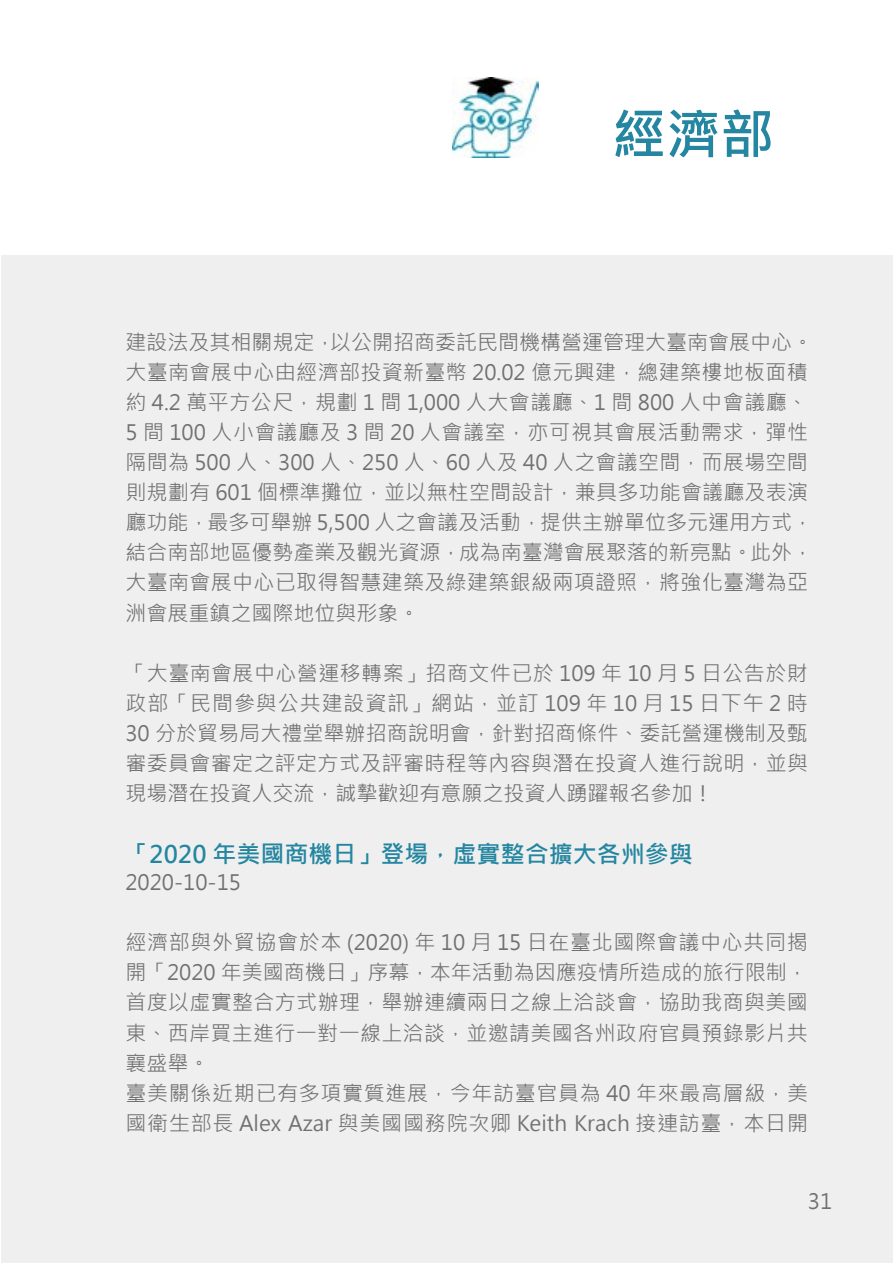
<style>
.page{position:relative;width:893px;height:1263px;background:#fff}
.page>*{position:absolute;margin:0;border:0;box-sizing:border-box;transform-origin:0 0}
.t1{font:700 54px "Microsoft Jheng Hei";color:#2486a0}
.t2{font:700 24px "Microsoft Jheng Hei";color:#2486a0}
.t3{font:21px/30px "Microsoft Jheng Hei";letter-spacing:.015em;color:#727171}
</style>
<div class="page">
<div style="left:2px;top:255px;width:891px;height:1008px;background:#efefef"></div>
<img style="left:452px;top:78px;width:87px;height:79px">
<h1 class="t1" style="left:612px;top:101px;width:163px">經濟部</h1>
<p class="t3" style="left:125px;top:328px;width:689px">建設法及其相關規定，以公開招商委託民間機構營運管理大臺南會展中心。大臺南會展中心由經濟部投資新臺幣 20.02 億元興建，總建築樓地板面積約 4.2 萬平方公尺，規劃 1 間 1,000 人大會議廳、1 間 800 人中會議廳、5 間 100 人小會議廳及 3 間 20 人會議室，亦可視其會展活動需求，彈性隔間為 500 人、300 人、250 人、60 人及 40 人之會議空間，而展場空間則規劃有 601 個標準攤位，並以無柱空間設計，兼具多功能會議廳及表演廳功能，最多可舉辦 5,500 人之會議及活動，提供主辦單位多元運用方式，結合南部地區優勢產業及觀光資源，成為南臺灣會展聚落的新亮點。此外，大臺南會展中心已取得智慧建築及綠建築銀級兩項證照，將強化臺灣為亞洲會展重鎮之國際地位與形象。</p>
<p class="t3" style="left:125px;top:658px;width:684px;text-align:justify">「大臺南會展中心營運移轉案」招商文件已於 109 年 10 月 5 日公告於財政部「民間參與公共建設資訊」網站，並訂 109 年 10 月 15 日下午 2 時30 分於貿易局大禮堂舉辦招商說明會，針對招商條件、委託營運機制及甄審委員會審定之評定方式及評審時程等內容與潛在投資人進行說明，並與現場潛在投資人交流，誠摯歡迎有意願之投資人踴躍報名參加！</p>
<p class="t2" style="left:125px;top:839px;width:569px">「2020 年美國商機日」登場，虛實整合擴大各州參與</p>
<p class="t3" style="left:125px;top:868px;width:117px">2020-10-15</p>
<p class="t3" style="left:125px;top:928px;width:684px">經濟部與外貿協會於本 (2020) 年 10 月 15 日在臺北國際會議中心共同揭開「2020 年美國商機日」序幕，本年活動為因應疫情所造成的旅行限制，首度以虛實整合方式辦理，舉辦連續兩日之線上洽談會，協助我商與美國東、西岸買主進行一對一線上洽談，並邀請美國各州政府官員預錄影片共襄盛舉。<br>臺美關係近期已有多項實質進展，今年訪臺官員為 40 年來最高層級，美國衛生部長 Alex Azar 與美國國務院次卿 Keith Krach 接連訪臺，本日開</p>
<p class="t3" style="left:808px;top:1187px;width:26px">31</p>
</div>
